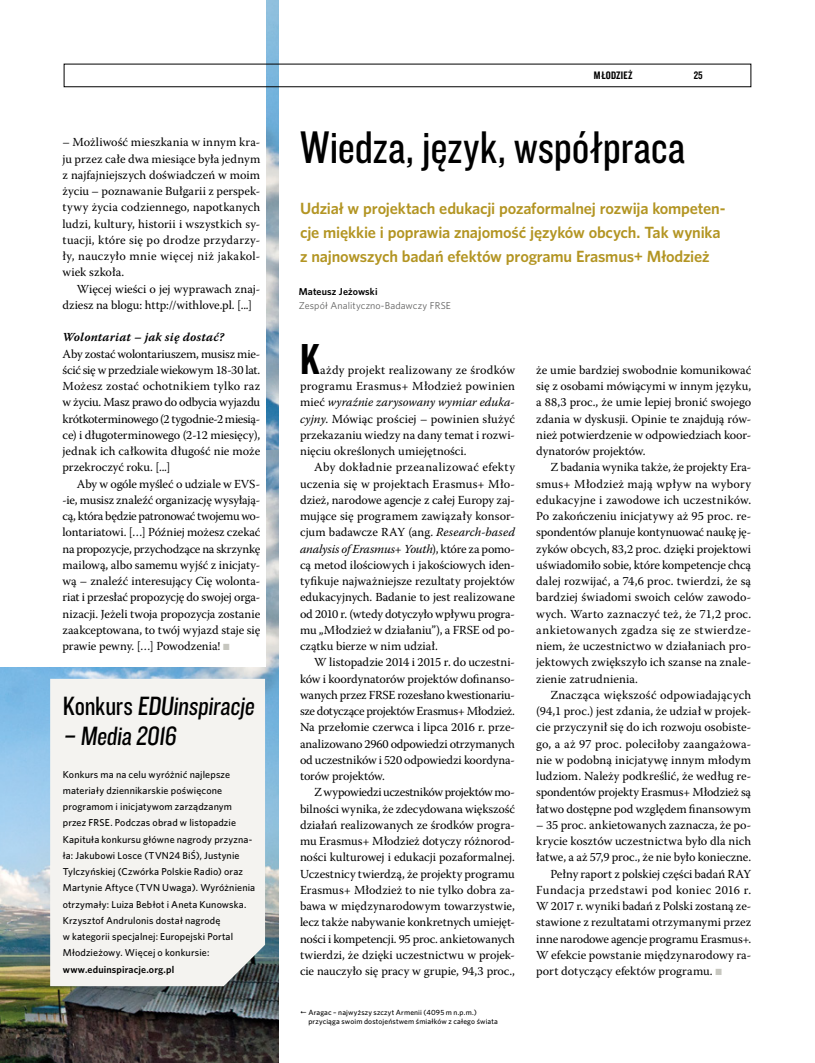
<style>
.page{position:relative;width:815px;height:1063px;background:#fff}
.page>*{position:absolute;margin:0;border:0;box-sizing:border-box;transform-origin:0 0}
.t1{font:47.5px "Knockout 29 Junior Ltweight";color:#000}
.t2{font:45px "Knockout 49 Liteweight";color:#000}
.t3{font:27.5px "Knockout 29 Junior Ltweight";letter-spacing:-.01em;color:#000}
.t4{font:600 16.25px/23.8px "Whitney";letter-spacing:-.01em;color:#b39523}
.t5{font:12.25px/16.2px "Warnock Pro";color:#000;text-align:justify}
.t6{font:12.25px "Warnock Pro";letter-spacing:-.02em;color:#000}
.t7{font:12.25px "Warnock Pro";letter-spacing:.035em;color:#000}
.t8{font:12.25px "Warnock Pro Semibold It Capt";letter-spacing:.01em;color:#000}
.t9{font:11.25px "Knockout 49 Liteweight";letter-spacing:.015em;color:#000}
.t10{font:500 10px/16.2px "Whitney";letter-spacing:.015em;color:#000}
.t11{font:600 10px "Whitney";letter-spacing:.015em;color:#000}
.t12{font:10px "Whitney";letter-spacing:.01em;color:#616160}
.t13{font:500 7.5px/9px "Whitney";letter-spacing:.02em;color:#000}
.s1{font-family:"Knockout 26 Junior Flywght";font-size:13.12px;color:#c6c6bf}
.s2{font-style:italic}
</style>
<div class="page">
<img style="left:0;top:449px;width:279px;height:614px">
<img style="left:265px;top:0;width:14px;height:449px">
<div style="left:0;top:0;width:265px;height:666px;background:#fff"></div>
<svg style="left:63px;top:63px;width:202px;height:25px"></svg>
<div style="left:50px;top:679px;width:215px;height:307px;background:#f4f3f0"></div>
<p class="t5" style="left:63px;top:134px;width:199px">– Możliwość mieszkania w innym kra&shy;ju przez całe dwa miesiące była jednym z najfajniejszych doświadczeń w moim życiu – poznawanie Bułgarii z perspek&shy;tywy życia codziennego, napotkanych ludzi, kultury, historii i wszystkich sy&shy;tuacji, które się po drodze przydarzy&shy;ły, nauczyło mnie więcej niż jakakol&shy;wiek szkoła.</p>
<p class="t5" style="left:63px;top:280px;width:199px;text-indent:14px">Więcej wieści o jej wyprawach znaj&shy;dziesz na blogu: http://withlove.pl. [...]</p>
<p class="t8" style="left:63px;top:330px;width:163px">Wolontariat – jak się dostać?</p>
<p class="t5" style="left:63px;top:345px;width:199px">Aby zostać wolontariuszem, musisz mie&shy;ścić się w przedziale wiekowym 18-30 lat.<br>Możesz zostać ochotnikiem tylko raz w życiu. Masz prawo do odbycia wyjazdu krótkoterminowego (2 tygodnie-2 miesią&shy;ce) i długoterminowego (2-12 miesięcy), jednak ich całkowita długość nie może przekroczyć roku. [...]</p>
<p class="t5" style="left:63px;top:475px;width:199px;text-indent:14px">Aby w ogóle myśleć o udziale w EVS--ie, musisz znaleźć organizację wysyłają&shy;cą, która będzie patronować twojemu wo&shy;lontariatowi. […] Później możesz czekać na propozycje, przychodzące na skrzynkę mailową, albo samemu wyjść z inicjaty&shy;wą – znaleźć interesujący Cię wolonta&shy;riat i przesłać propozycję do swojej orga&shy;nizacji. Jeżeli twoja propozycja zostanie zaakceptowana, to twój wyjazd staje się prawie pewny. […] Powodzenia! <span class="s1">•</span></p>
<h3 class="t3" style="left:63px;top:688px;width:197px">Konkur s EDUinspiracje</h3>
<h3 class="t3" style="left:63px;top:718px;width:119px">– Media 2016</h3>
<p class="t10" style="left:63px;top:766px;width:194px">Konkurs ma na celu wyróżnić najlepsze materiały dziennikarskie poświęcone programom i inicjatywom zarządzanym przez FRSE. Podczas obrad w listopadzie Kapituła konkursu główne nagrody przyzna&shy;ła: Jakubowi Losce (TVN24 BiŚ), Justynie Tylczyńskiej (Czwórka Polskie Radio) oraz Martynie Aftyce (TVN Uwaga). Wyróżnienia otrzymały: Luiza Bebłot i Aneta Kunowska.<br>Krzysztof Andrulonis dostał nagrodę<br>w kategorii specjalnej: Europejski Portal Młodzieżowy. Więcej o konkursie:</p>
<p class="t11" style="left:63px;top:962px;width:113px">www.eduinspiracje.org.pl</p>
<p class="t9" style="left:594px;top:68px;width:40px">MŁODZIEŻ</p>
<p class="t9" style="left:694px;top:68px;width:11px">25</p>
<h1 class="t1" style="left:300px;top:116px;width:387px">Wiedza, język, współpraca</h1>
<h3 class="t4" style="left:300px;top:197px;width:427px">Udział w projektach edukacji pozaformalnej rozwija kompeten&shy;cje miękkie i poprawia znajomość języków obcych. Tak wynika z najnowszych badań efektów programu Erasmus+ Młodzież</h3>
<p class="t11" style="left:299px;top:285px;width:80px">Mateusz Jeżowski</p>
<p class="t12" style="left:299px;top:298px;width:154px">Zespół Analityczno-Badawczy FRSE</p>
<h2 class="t2" style="left:300px;top:330px;width:21px">K</h2>
<p class="t5" style="left:300px;top:361px;width:216px;text-indent:20px">ażdy projekt realizowany ze środków programu Erasmus+ Młodzież powinien mieć <span class="s2">wyraźnie zarysowany wymiar eduka&shy;cyjny</span>. Mówiąc prościej – powinien służyć przekazaniu wiedzy na dany temat i rozwi&shy;nięciu określonych umiejętności.</p>
<p class="t5" style="left:300px;top:459px;width:216px;text-indent:14px">Aby dokładnie przeanalizować efekty uczenia się w projektach Erasmus+ Mło&shy;dzież, narodowe agencje z całej Europy zaj&shy;mujące się programem zawiązały konsor&shy;cjum badawcze RAY (ang. <span class="s2">Research-based analysis of Erasmus+ Youth</span>), które za pomo&shy;cą metod ilościowych i jakościowych iden&shy;tyfikuje najważniejsze rezultaty projektów edukacyjnych. Badanie to jest realizowane od 2010 r. (wtedy dotyczyło wpływu progra&shy;mu „Młodzież w działaniu”), a FRSE od po&shy;czątku bierze w nim udział.</p>
<p class="t5" style="left:300px;top:654px;width:216px;text-indent:14px">W listopadzie 2014 i 2015 r. do uczestni&shy;ków i koordynatorów projektów dofinanso&shy;wanych przez FRSE rozesłano kwestionariu&shy;sze dotyczące projektów Erasmus+ Młodzież.<br>Na przełomie czerwca i lipca 2016 r. prze&shy;analizowano 2960 odpowiedzi otrzymanych od uczestników i 520 odpowiedzi koordyna&shy;torów projektów.</p>
<p class="t5" style="left:300px;top:784px;width:216px;text-indent:14px">Z wypowiedzi uczestników projektów mo&shy;bilności wynika, że zdecydowana większość działań realizowanych ze środków progra&shy;mu Erasmus+ Młodzież dotyczy różnorod&shy;ności kulturowej i edukacji pozaformalnej.<br>Uczestnicy twierdzą, że projekty programu Erasmus+ Młodzież to nie tylko dobra za&shy;bawa w międzynarodowym towarzystwie, lecz także nabywanie konkretnych umiejęt&shy;ności i kompetencji. 95 proc. ankietowanych twierdzi, że dzięki uczestnictwu w projek&shy;cie nauczyło się pracy w grupie, 94,3 proc.,</p>
<p class="t13" style="left:308px;top:1008px;width:191px">Aragac – najwyższy szczyt Armenii (4095 m n.p.m.) przyciąga swoim dostojeństwem śmiałków z całego świata</p>
<p class="t5" style="left:536px;top:361px;width:216px">że umie bardziej swobodnie komunikować się z osobami mówiącymi w innym języku, a 88,3 proc., że umie lepiej bronić swojego zdania w dyskusji. Opinie te znajdują rów&shy;nież potwierdzenie w odpowiedziach koor&shy;dynatorów projektów.</p>
<p class="t5" style="left:536px;top:459px;width:216px;text-indent:14px">Z badania wynika także, że projekty Era&shy;smus+ Młodzież mają wpływ na wybory edukacyjne i zawodowe ich uczestników.<br>Po zakończeniu inicjatywy aż 95 proc. re&shy;spondentów planuje kontynuować naukę ję&shy;zyków obcych, 83,2 proc. dzięki projektowi uświadomiło sobie, które kompetencje chcą dalej rozwijać, a 74,6 proc. twierdzi, że są bardziej świadomi swoich celów zawodo&shy;wych. Warto zaznaczyć też, że 71,2 proc. ankietowanych zgadza się ze stwierdze&shy;niem, że uczestnictwo w działaniach pro&shy;jektowych zwiększyło ich szanse na znale&shy;zienie zatrudnienia.</p>
<p class="t5" style="left:536px;top:686px;width:216px;text-indent:14px">Znacząca większość odpowiadających (94,1 proc.) jest zdania, że udział w projek&shy;cie przyczynił się do ich rozwoju osobiste&shy;go, a aż 97 proc. poleciłoby zaangażowa&shy;nie w podobną inicjatywę innym młodym ludziom. Należy podkreślić, że według re&shy;spondentów projekty Erasmus+ Młodzież są łatwo dostępne pod względem finansowym</p>
<p class="t5" style="left:536px;top:816px;width:216px">– 35 proc. ankietowanych zaznacza, że po-</p>
<p class="t5" style="left:536px;top:833px;width:216px">krycie kosztów uczestnictwa było dla nich</p>
<p class="t5" style="left:536px;top:849px;width:216px">łatwe, a aż 57,9 proc., że nie było konieczne.</p>
<p class="t5" style="left:550px;top:865px;width:202px">Pełny raport z polskiej części badań RAY</p>
<p class="t7" style="left:536px;top:882px;width:216px">Fundacja przedstawi pod koniec 2016 r.</p>
<p class="t5" style="left:536px;top:898px;width:216px">W 2017 r. wyniki badań z Polski zostaną ze-</p>
<p class="t5" style="left:536px;top:914px;width:216px">stawione z rezultatami otrzymanymi przez</p>
<p class="t6" style="left:536px;top:931px;width:216px">inne narodowe agencje programu Erasmus+.</p>
<p class="t5" style="left:536px;top:946px;width:216px">W efekcie powstanie międzynarodowy ra-</p>
<p class="t5" style="left:536px;top:963px;width:187px">port dotyczący efektów programu. <span class="s1">•</span></p>
</div>
